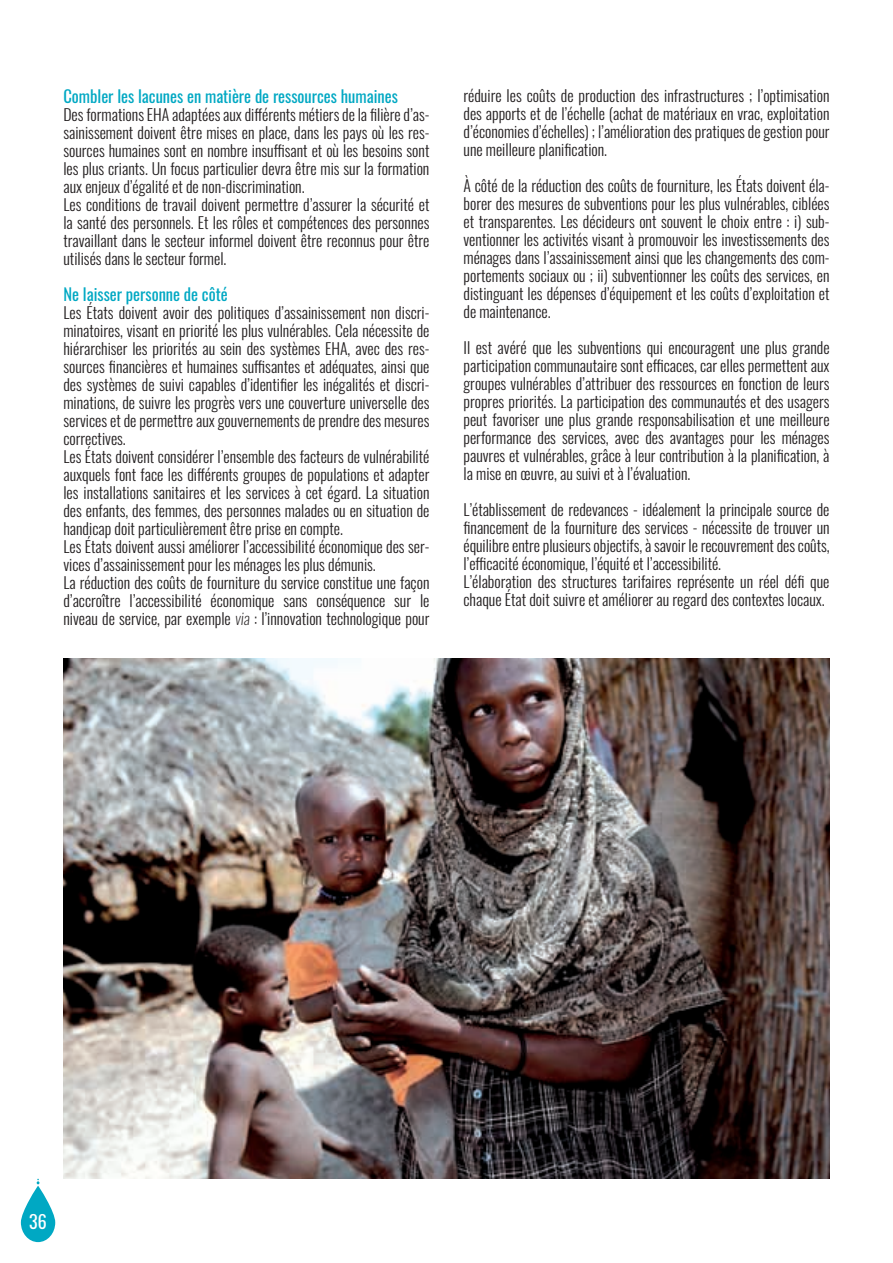
<style>
.page{position:relative;width:893px;height:1263px;background:#fff}
.page>*{position:absolute;margin:0;border:0;box-sizing:border-box;transform-origin:0 0}
.t1{font:18px "Oswald";color:#fff}
.t2{font:16.5px "Oswald";color:#00a8c3}
.t3{font:300 15.75px/18px "Oswald";color:#231f20}
.s1{font-weight:200;font-style:italic}
</style>
<div class="page">
<svg style="left:21px;top:1178px;width:34px;height:63px"></svg>
<img style="left:63px;top:658px;width:766px;height:519px">
<p class="t2" style="left:63px;top:84px;width:336px">Combler les lacunes en matière de ressources humaines</p>
<p class="t3" style="left:63px;top:105px;width:367px">Des formations EHA adaptées aux différents métiers de la filière d’as&shy;sainissement doivent être mises en place, dans les pays où les res&shy;sources humaines sont en nombre insuffisant et où les besoins sont les plus criants. Un focus particulier devra être mis sur la formation aux enjeux d’égalité et de non-discrimination.<br>les conditions de travail doivent permettre d’assurer la sécurité et la santé des personnels. et les rôles et compétences des personnes travaillant dans le secteur informel doivent être reconnus pour être utilisés dans le secteur formel.</p>
<p class="t2" style="left:63px;top:282px;width:166px">ne laisser personne de côté</p>
<p class="t3" style="left:63px;top:303px;width:367px">Les États doivent avoir des politiques d’assainissement non discri&shy;minatoires, visant en priorité les plus vulnérables. Cela nécessite de hiérarchiser les priorités au sein des systèmes ehA, avec des res&shy;sources financières et humaines suffisantes et adéquates, ainsi que des systèmes de suivi capables d’identifier les inégalités et discri&shy;minations, de suivre les progrès vers une couverture universelle des services et de permettre aux gouvernements de prendre des mesures correctives.<br>Les États doivent considérer l’ensemble des facteurs de vulnérabilité auxquels font face les différents groupes de populations et adapter les installations sanitaires et les services à cet égard. la situation des enfants, des femmes, des personnes malades ou en situation de handicap doit particulièrement être prise en compte.<br>Les États doivent aussi améliorer l’accessibilité économique des ser&shy;vices d’assainissement pour les ménages les plus démunis.<br>la réduction des coûts de fourniture du service constitue une façon d’accroître l’accessibilité économique sans conséquence sur le niveau de service, par exemple <span class="s1">via</span> : l’innovation technologique pour</p>
<p class="t3" style="left:463px;top:87px;width:367px;text-align:justify">réduire les coûts de production des infrastructures ; l’optimisation des apports et de l’échelle (achat de matériaux en vrac, exploitation d’économies d’échelles) ; l’amélioration des pratiques de gestion pour une meilleure planification.</p>
<p class="t3" style="left:463px;top:177px;width:367px;text-align:justify">à côté de la réduction des coûts de fourniture, les États doivent éla&shy;borer des mesures de subventions pour les plus vulnérables, ciblées et transparentes. les décideurs ont souvent le choix entre : i) sub&shy;ventionner les activités visant à promouvoir les investissements des ménages dans l’assainissement ainsi que les changements des com&shy;portements sociaux ou ; ii) subventionner les coûts des services, en distinguant les dépenses d’équipement et les coûts d’exploitation et de maintenance.</p>
<p class="t3" style="left:463px;top:339px;width:367px;text-align:justify">Il est avéré que les subventions qui encouragent une plus grande participation communautaire sont efficaces, car elles permettent aux groupes vulnérables d’attribuer des ressources en fonction de leurs propres priorités. la participation des communautés et des usagers peut favoriser une plus grande responsabilisation et une meilleure performance des services, avec des avantages pour les ménages pauvres et vulnérables, grâce à leur contribution à la planification, à la mise en œuvre, au suivi et à l’évaluation.</p>
<p class="t3" style="left:463px;top:501px;width:367px">l’établissement de redevances - idéalement la principale source de financement de la fourniture des services - nécessite de trouver un équilibre entre plusieurs objectifs, à savoir le recouvrement des coûts, l’efficacité économique, l’équité et l’accessibilité.<br>L’élaboration des structures tarifaires représente un réel défi que chaque État doit suivre et améliorer au regard des contextes locaux.</p>
<p class="t1" style="left:29px;top:1208px;width:19px">36</p>
</div>
